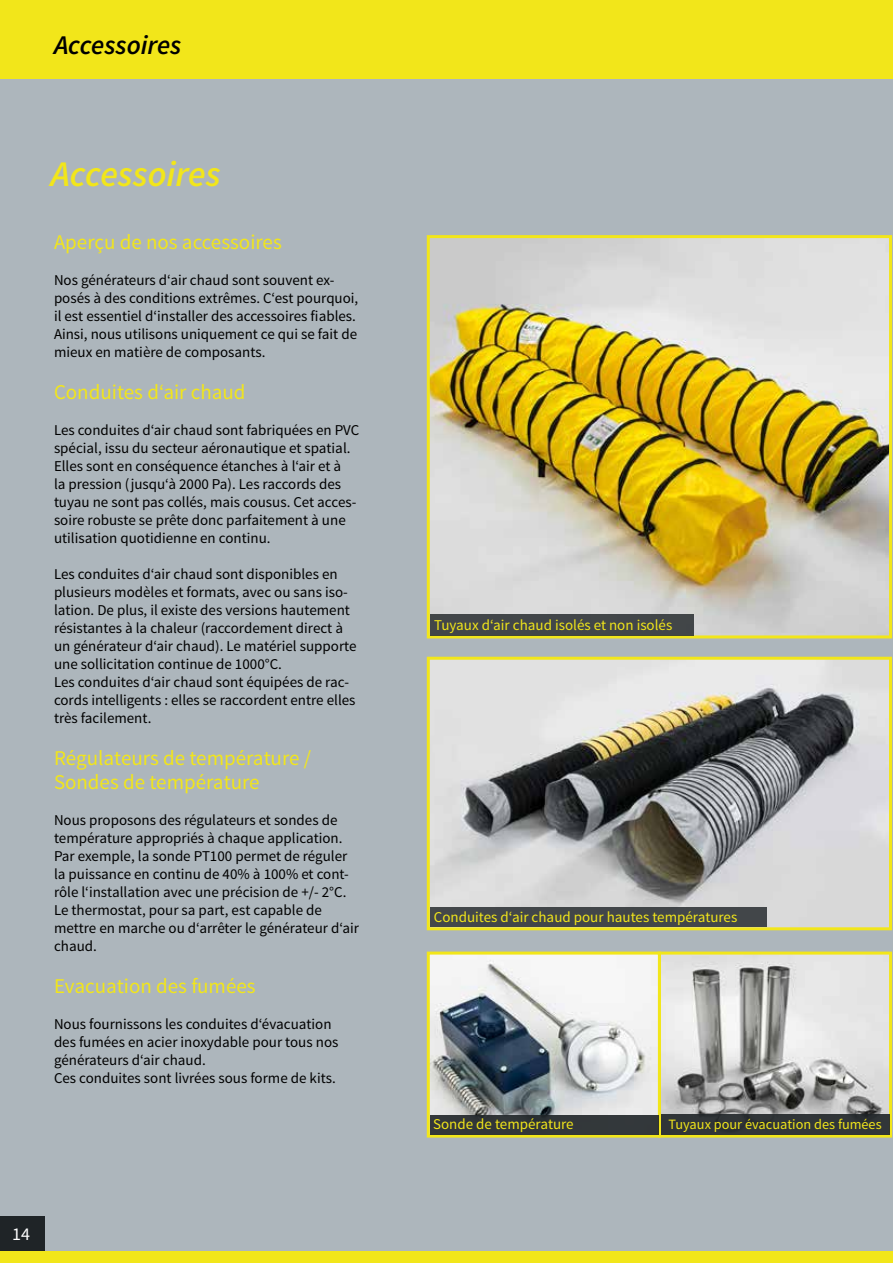
<style>
.page{position:relative;width:893px;height:1263px;background:#fff}
.page>*{position:absolute;margin:0;border:0;box-sizing:border-box;transform-origin:0 0}
.t1{font:italic 600 36px "Source Sans Pro";color:#f2e61a}
.t2{font:italic 600 27px "Source Sans Pro";color:#000}
.t3{font:21px/24px "Source Sans Pro";color:#f2e61a}
.t4{font:18px "Source Sans Pro";color:#fff}
.t5{font:15px/18px "Source Sans Pro";color:#000}
.t6{font:15px "Source Sans Pro";color:#f2e61a}
.t7{font:14.25px "Source Sans Pro";color:#f2e61a}
</style>
<div class="page">
<div style="left:0;top:79px;width:893px;height:1172px;background:#adb6bc"></div>
<img style="left:431px;top:955px;width:457px;height:159px">
<div style="left:658px;top:951px;width:234px;height:186px;border:3px solid #f2e61a"></div>
<div style="left:427px;top:951px;width:234px;height:186px;border:3px solid #f2e61a"></div>
<img style="left:431px;top:239px;width:457px;height:395px">
<div style="left:427px;top:235px;width:465px;height:403px;border:3px solid #f2e61a"></div>
<img style="left:431px;top:661px;width:457px;height:265px">
<div style="left:427px;top:657px;width:465px;height:273px;border:3px solid #f2e61a"></div>
<div style="left:0;top:0;width:893px;height:79px;background:#f2e61a"></div>
<div style="left:0;top:1216px;width:45px;height:47px;background:#1f2427"></div>
<div style="left:0;top:1251px;width:893px;height:12px;background:#f2e61a"></div>
<div style="left:430px;top:614px;width:263px;height:22px;background:#424649"></div>
<div style="left:430px;top:907px;width:337px;height:20px;background:#424649"></div>
<div style="left:661px;top:1114px;width:228px;height:20px;background:#313538"></div>
<div style="left:430px;top:1114px;width:228px;height:20px;background:#33373a"></div>
<h2 class="t2" style="left:54px;top:28px;width:129px">Accessoires</h2>
<h1 class="t1" style="left:51px;top:152px;width:171px">Accessoires</h1>
<h3 class="t3" style="left:54px;top:230px;width:229px">Aperçu de nos accessoires</h3>
<p class="t5" style="left:54px;top:271px;width:306px">Nos générateurs d‘air chaud sont souvent ex&shy;posés à des conditions extrêmes. C‘est pourquoi, il est essentiel d‘installer des accessoires fiables.<br>Ainsi, nous utilisons uniquement ce qui se fait de mieux en matière de composants.</p>
<h3 class="t3" style="left:54px;top:380px;width:193px">Conduites d‘air chaud</h3>
<p class="t5" style="left:54px;top:421px;width:307px">Les conduites d‘air chaud sont fabriquées en PVC spécial, issu du secteur aéronautique et spatial.<br>Elles sont en conséquence étanches à l‘air et à<br>la pression (jusqu‘à 2000 Pa). Les raccords des tuyau ne sont pas collés, mais cousus. Cet acces&shy;soire robuste se prête donc parfaitement à une utilisation quotidienne en continu.</p>
<p class="t5" style="left:54px;top:565px;width:304px">Les conduites d‘air chaud sont disponibles en plusieurs modèles et formats, avec ou sans iso&shy;lation. De plus, il existe des versions hautement résistantes à la chaleur (raccordement direct à un générateur d‘air chaud). Le matériel supporte une sollicitation continue de 1000°C.<br>Les conduites d‘air chaud sont équipées de rac&shy;cords intelligents : elles se raccordent entre elles très facilement.</p>
<h3 class="t3" style="left:54px;top:746px;width:259px">Régulateurs de température /<br>Sondes de température</h3>
<p class="t5" style="left:54px;top:811px;width:307px">Nous proposons des régulateurs et sondes de température appropriés à chaque application.<br>Par exemple, la sonde PT100 permet de réguler la puissance en continu de 40% à 100% et cont&shy;rôle l‘installation avec une précision de +/- 2°C.<br>Le thermostat, pour sa part, est capable de mettre en marche ou d‘arrêter le générateur d‘air chaud.</p>
<h3 class="t3" style="left:54px;top:974px;width:203px">Evacuation des fumées</h3>
<p class="t5" style="left:54px;top:1015px;width:286px">Nous fournissons les conduites d‘évacuation des fumées en acier inoxydable pour tous nos générateurs d‘air chaud.<br>Ces conduites sont livrées sous forme de kits.</p>
<p class="t4" style="left:12px;top:1222px;width:19px">14</p>
<p class="t6" style="left:434px;top:615px;width:240px">Tuyaux d‘air chaud isolés et non isolés</p>
<p class="t6" style="left:434px;top:907px;width:305px">Conduites d‘air chaud pour hautes températures</p>
<p class="t6" style="left:433px;top:1115px;width:142px">Sonde de température</p>
<p class="t7" style="left:669px;top:1115px;width:215px">Tuyaux pour évacuation des fumées</p>
</div>
